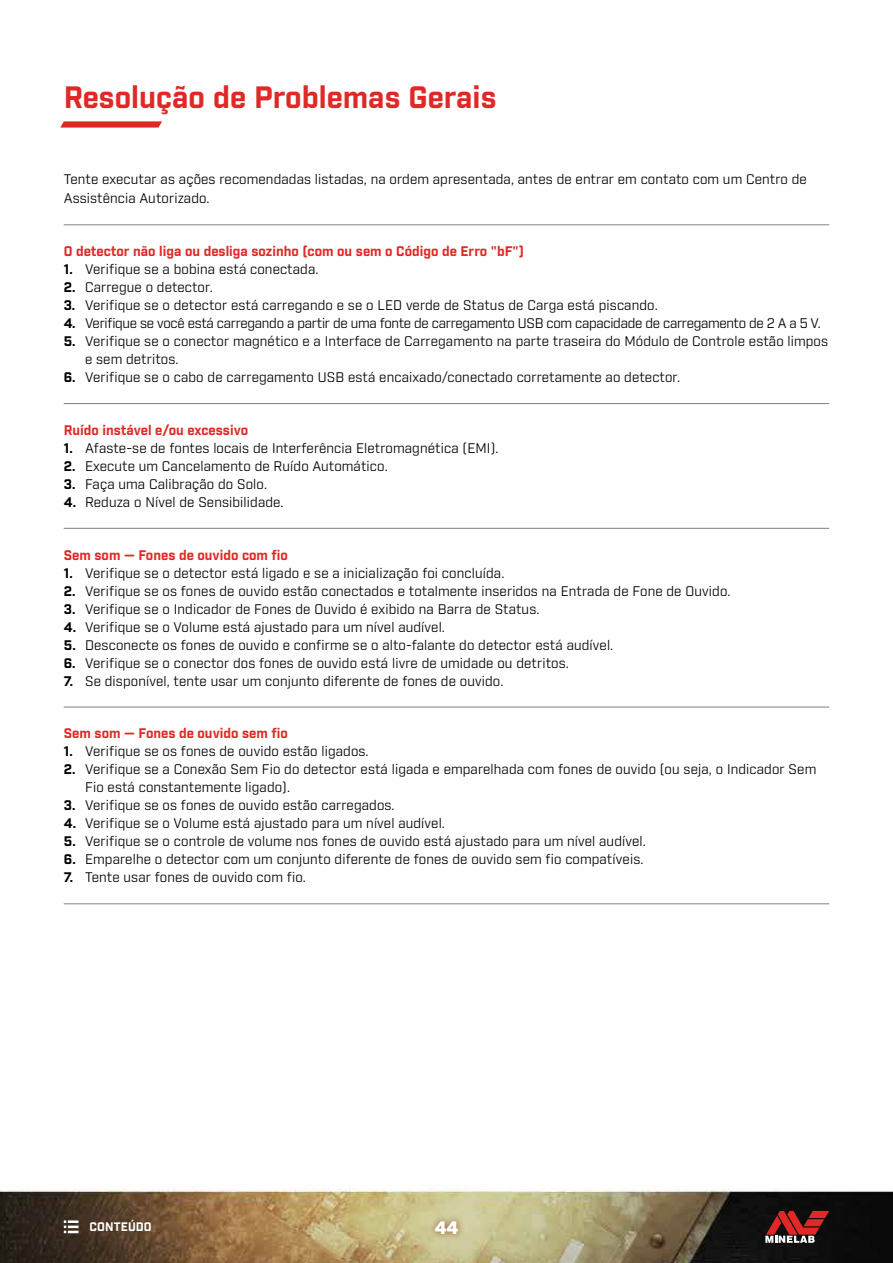
<style>
.page{position:relative;width:893px;height:1263px;background:#fff}
.page>*{position:absolute;margin:0;border:0;box-sizing:border-box;transform-origin:0 0}
.t1{font:700 30px "Industry";color:#e02926}
.t2{font:900 18px "Industry";color:#fff}
.t3{font:13.5px/18px "Industry";letter-spacing:.01em;color:#000}
.t4{font:700 13.5px "Industry";color:#e02926}
.t5{font:13.5px "Industry";letter-spacing:-.02em;color:#000}
.t6{font:700 12px "Industry";letter-spacing:.01em;color:#fff}
.s1{font-weight:700}
</style>
<div class="page">
<img style="left:0;top:224px;width:893px;height:1039px">
<svg style="left:64px;top:1220px;width:15px;height:13px"></svg>
<svg style="left:60px;top:121px;width:102px;height:7px"></svg>
<svg style="left:396px;top:1182px;width:101px;height:81px;background:#d1cb9f"></svg>
<svg style="left:428px;top:1214px;width:37px;height:27px"></svg>
<svg style="left:765px;top:1211px;width:64px;height:32px;background:#7d3332"></svg>
<hr style="left:64px;top:224px;width:765px;height:1px;background:#808080">
<hr style="left:64px;top:403px;width:765px;height:1px;background:#808080">
<hr style="left:64px;top:528px;width:765px;height:1px;background:#808080">
<hr style="left:64px;top:707px;width:765px;height:1px;background:#808080">
<hr style="left:64px;top:903px;width:765px;height:1px;background:#808080">
<h1 class="t1" style="left:64px;top:79px;width:434px">Resolução de Problemas Gerais</h1>
<p class="t3" style="left:64px;top:171px;width:745px;line-height:18.8px">Tente executar as ações recomendadas listadas, na ordem apresentada, antes de entrar em contato com um Centro de<br>Assistência Autorizado.</p>
<p class="t4" style="left:64px;top:243px;width:462px">O detector não liga ou desliga sozinho (com ou sem o Código de Erro "bF")</p>
<p class="t3" style="left:64px;top:261px;width:254px"><span class="s1">1.</span> Verifique se a bobina está conectada.</p>
<p class="t3" style="left:64px;top:279px;width:149px"><span class="s1">2.</span> Carregue o detector.</p>
<p class="t3" style="left:64px;top:297px;width:594px"><span class="s1">3.</span> Verifique se o detector está carregando e se o LED verde de Status de Carga está piscando.</p>
<p class="t5" style="left:64px;top:315px;width:757px"><span class="s1">4.</span> Verifique se você está carregando a partir de uma fonte de carregamento USB com capacidade de carregamento de 2 A a 5 V.</p>
<p class="t3" style="left:85px;top:333px;width:745px;text-indent:-21px"><span class="s1">5.</span> Verifique se o conector magnético e a Interface de Carregamento na parte traseira do Módulo de Controle estão limpos e sem detritos.</p>
<p class="t3" style="left:64px;top:369px;width:616px"><span class="s1">6.</span> Verifique se o cabo de carregamento USB está encaixado/conectado corretamente ao detector.</p>
<p class="t4" style="left:64px;top:422px;width:186px">Ruído instável e/ou excessivo</p>
<p class="t3" style="left:64px;top:439px;width:434px"><span class="s1">1.</span> Afaste-se de fontes locais de Interferência Eletromagnética (EMI).</p>
<p class="t3" style="left:64px;top:457px;width:324px"><span class="s1">2.</span> Execute um Cancelamento de Ruído Automático.</p>
<p class="t3" style="left:64px;top:475px;width:203px"><span class="s1">3.</span> Faça uma Calibração do Solo.</p>
<p class="t3" style="left:64px;top:493px;width:219px"><span class="s1">4.</span> Reduza o Nível de Sensibilidade.</p>
<p class="t4" style="left:64px;top:547px;width:226px">Sem som — Fones de ouvido com fio</p>
<p class="t3" style="left:64px;top:564px;width:440px"><span class="s1">1.</span> Verifique se o detector está ligado e se a inicialização foi concluída.</p>
<p class="t3" style="left:64px;top:582px;width:666px"><span class="s1">2.</span> Verifique se os fones de ouvido estão conectados e totalmente inseridos na Entrada de Fone de Ouvido.</p>
<p class="t3" style="left:64px;top:600px;width:475px"><span class="s1">3.</span> Verifique se o Indicador de Fones de Ouvido é exibido na Barra de Status.</p>
<p class="t3" style="left:64px;top:618px;width:381px"><span class="s1">4.</span> Verifique se o Volume está ajustado para um nível audível.</p>
<p class="t3" style="left:64px;top:636px;width:549px"><span class="s1">5.</span> Desconecte os fones de ouvido e confirme se o alto-falante do detector está audível.</p>
<p class="t3" style="left:64px;top:654px;width:505px"><span class="s1">6.</span> Verifique se o conector dos fones de ouvido está livre de umidade ou detritos.</p>
<p class="t3" style="left:64px;top:672px;width:439px"><span class="s1">7.</span> Se disponível, tente usar um conjunto diferente de fones de ouvido.</p>
<p class="t4" style="left:64px;top:725px;width:225px">Sem som — Fones de ouvido sem fio</p>
<p class="t3" style="left:64px;top:743px;width:304px"><span class="s1">1.</span> Verifique se os fones de ouvido estão ligados.</p>
<p class="t3" style="left:85px;top:761px;width:733px;text-indent:-21px"><span class="s1">2.</span> Verifique se a Conexão Sem Fio do detector está ligada e emparelhada com fones de ouvido (ou seja, o Indicador Sem<br>Fio está constantemente ligado).</p>
<p class="t3" style="left:64px;top:797px;width:330px"><span class="s1">3.</span> Verifique se os fones de ouvido estão carregados.</p>
<p class="t3" style="left:64px;top:815px;width:381px"><span class="s1">4.</span> Verifique se o Volume está ajustado para um nível audível.</p>
<p class="t3" style="left:64px;top:833px;width:582px"><span class="s1">5.</span> Verifique se o controle de volume nos fones de ouvido está ajustado para um nível audível.</p>
<p class="t3" style="left:64px;top:851px;width:579px"><span class="s1">6.</span> Emparelhe o detector com um conjunto diferente de fones de ouvido sem fio compatíveis.</p>
<p class="t3" style="left:64px;top:869px;width:242px"><span class="s1">7.</span> Tente usar fones de ouvido com fio.</p>
<p class="t6" style="left:90px;top:1220px;width:64px">CONTEÚDO</p>
<h2 class="t2" style="left:435px;top:1217px;width:25px">44</h2>
</div>
